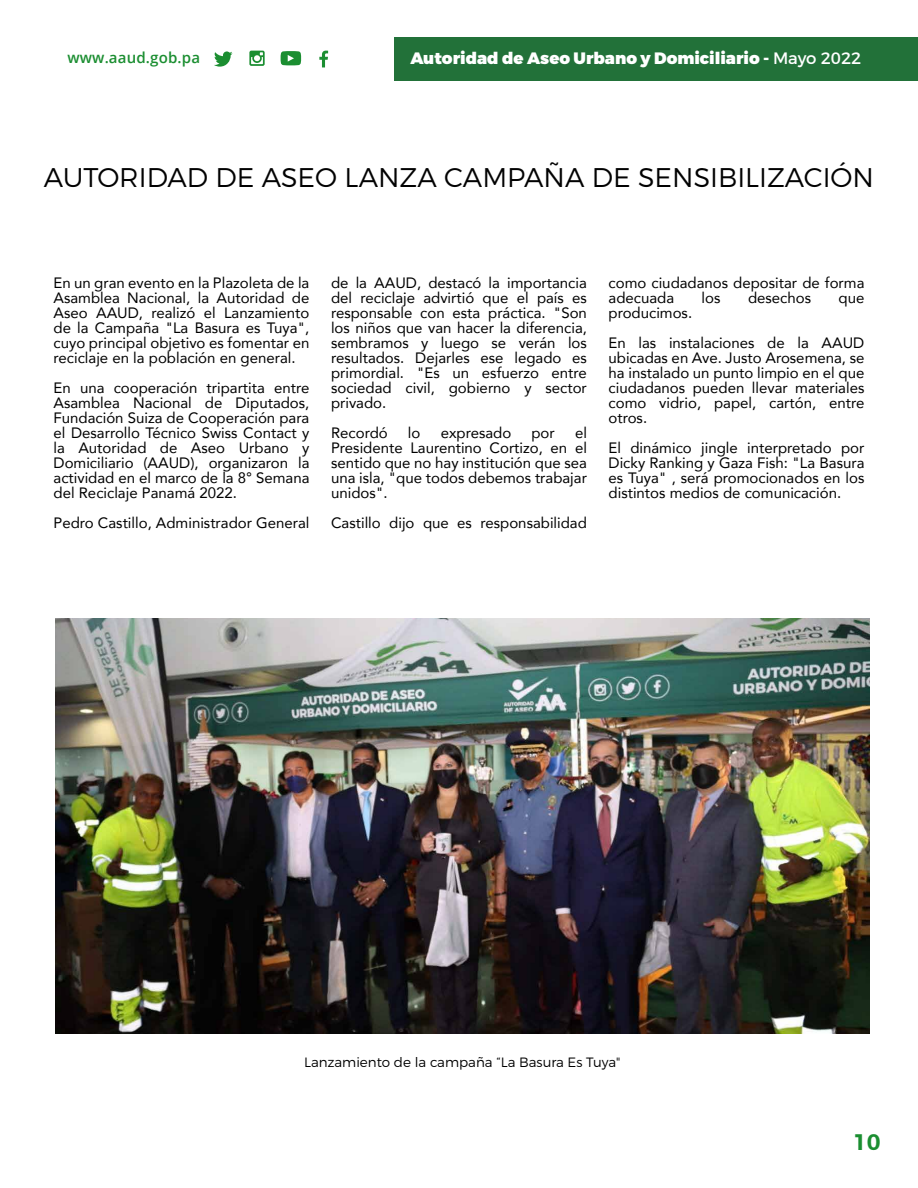
<style>
.page{position:relative;width:918px;height:1188px;background:#fff}
.page>*{position:absolute;margin:0;border:0;box-sizing:border-box;transform-origin:0 0}
.t1{font:300 27px "Montserrat";color:#020202}
.t2{font:600 22.5px "Montserrat";color:#1b8e31}
.t3{font:900 16.5px "Montserrat";color:#fff}
.t4{font:15px/15px "Avenir";color:#000;text-align:justify}
.t5{font:600 15px "Open Sans";letter-spacing:.01em;color:#1b8e31}
.t6{font:300 13.5px "Montserrat";color:#000}
.s1{font-weight:400}
</style>
<div class="page">
<div style="left:394px;top:38px;width:524px;height:43px;background:#227139"></div>
<svg style="left:214px;top:51px;width:19px;height:16px"></svg>
<svg style="left:249px;top:51px;width:16px;height:15px"></svg>
<svg style="left:319px;top:51px;width:9px;height:16px"></svg>
<svg style="left:281px;top:51px;width:20px;height:14px"></svg>
<img style="left:55px;top:618px;width:815px;height:416px">
<p class="t5" style="left:67px;top:47px;width:134px">www.aaud.gob.pa</p>
<p class="t3" style="left:410px;top:48px;width:452px">Autoridad de Aseo Urbano y Domiciliario - <span class="s1">Mayo 2022</span></p>
<h1 class="t1" style="left:44px;top:161px;width:832px">AUTORIDAD DE ASEO LANZA CAMPAÑA DE SENSIBILIZACIÓN</h1>
<p class="t4" style="left:54px;top:275px;width:257px">En un gran evento en la Plazoleta de la Asamblea Nacional, la Autoridad de Aseo AAUD, realizó el Lanzamiento de la Campaña "La Basura es Tuya", cuyo principal objetivo es fomentar en reciclaje en la población en general.</p>
<p class="t4" style="left:54px;top:380px;width:257px">En una cooperación tripartita entre Asamblea Nacional de Diputados, Fundación Suiza de Cooperación para el Desarrollo Técnico Swiss Contact y la Autoridad de Aseo Urbano y Domiciliario (AAUD), organizaron la actividad en el marco de la 8° Semana del Reciclaje Panamá 2022.</p>
<p class="t4" style="left:54px;top:515px;width:257px">Pedro Castillo, Administrador General</p>
<p class="t4" style="left:331px;top:275px;width:257px">de la AAUD, destacó la importancia del reciclaje advirtió que el país es responsable con esta práctica. "Son los niños que van hacer la diferencia, sembramos y luego se verán los resultados. Dejarles ese legado es primordial. "Es un esfuerzo entre sociedad civil, gobierno y sector privado.</p>
<p class="t4" style="left:331px;top:425px;width:58px">Recordó</p>
<p class="t4" style="left:408px;top:425px;width:14px">lo</p>
<p class="t4" style="left:441px;top:425px;width:72px">expresado</p>
<p class="t4" style="left:531px;top:425px;width:25px">por</p>
<p class="t4" style="left:331px;top:425px;width:257px;text-indent:244px">el Presidente Laurentino Cortizo, en el sentido que no hay institución que sea una isla, "que todos debemos trabajar unidos".</p>
<p class="t4" style="left:331px;top:515px;width:257px">Castillo dijo que es responsabilidad</p>
<p class="t4" style="left:609px;top:275px;width:257px">como ciudadanos depositar de forma adecuada</p>
<p class="t4" style="left:702px;top:290px;width:20px">los</p>
<p class="t4" style="left:748px;top:290px;width:65px">desechos</p>
<p class="t4" style="left:839px;top:290px;width:27px">que</p>
<p class="t4" style="left:609px;top:297px;width:257px;line-height:30px">producimos.<br>En las instalaciones de la AAUD</p>
<p class="t4" style="left:609px;top:350px;width:257px">ubicadas en Ave. Justo Arosemena, se ha instalado un punto limpio en el que ciudadanos pueden llevar materiales como vidrio, papel, cartón, entre otros.</p>
<p class="t4" style="left:609px;top:440px;width:257px">El dinámico jingle interpretado por Dicky Ranking y Gaza Fish: "La Basura es Tuya" , será promocionados en los distintos medios de comunicación.</p>
<p class="t6" style="left:304px;top:1054px;width:318px">Lanzamiento de la campaña “La Basura Es Tuya"</p>
<h2 class="t2" style="left:853px;top:1128px;width:29px">10</h2>
</div>
